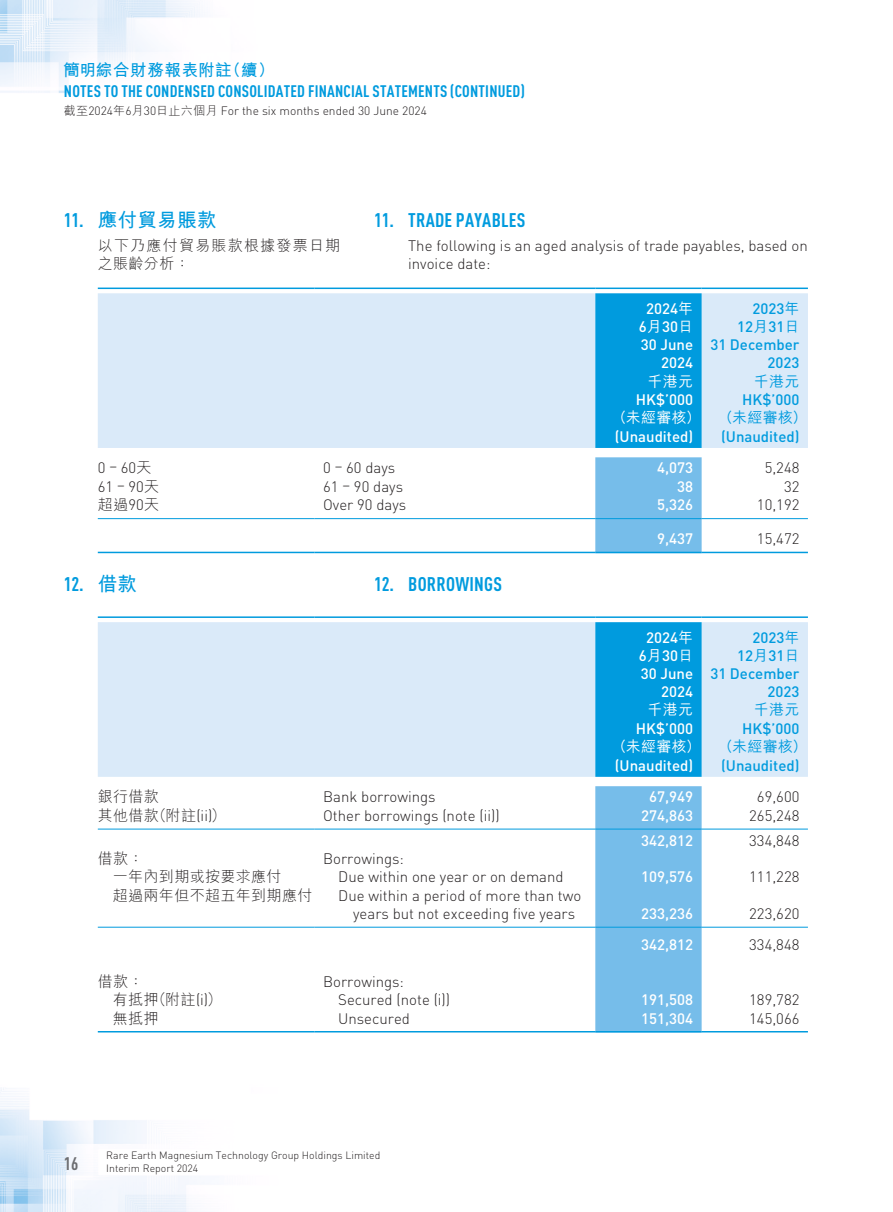
<style>
.page{position:relative;width:893px;height:1212px;background:#fff}
.page>*{position:absolute;margin:0;border:0;box-sizing:border-box;transform-origin:0 0}
._01_Head1{font:700 condensed 19.5px "DIN Pro";letter-spacing:.015em;color:#009bde}
._01_Head1-2{font:700 19.5px "M Hei HK";letter-spacing:.02em;color:#009bde}
.t1{font:700 condensed 18px "DIN Pro";color:#6c6d70}
.t2{font:700 condensed 16.5px "DIN Pro";letter-spacing:.015em;color:#009bde}
.t3{font:700 16.5px "M Hei HK";letter-spacing:.04em;color:#009bde}
._00_Body{font:300 15px/18px "DIN Pro";color:#231f20}
._50_Table{font:500 15px "DIN Pro";color:#fff}
._50_Table-2{font:500 15px "DIN Pro";color:#009bde}
._50_Table-3{font:300 15px "DIN Pro";color:#231f20}
._50_Table-4{font:300 15px "M Hei HK";letter-spacing:.025em;color:#231f20}
._00_Body-2{font:300 15px/18px "M Hei HK";letter-spacing:.085em;color:#231f20}
._50_Table-5{font:500 15px "M Hei HK";letter-spacing:.025em;color:#fff}
._50_Table-6{font:500 15px "M Hei HK";letter-spacing:.025em;color:#009bde}
.t4{font:300 12px "DIN Pro";color:#231f20}
.t5{font:300 10.5px/13.5px "DIN Pro";color:#231f20}
.s1{font-family:"M Hei HK"}
.s2{font-family:"DIN Pro";font-stretch:condensed}
.s3{font-family:"DIN Pro"}
.s4{font-family:"M Hei HK";font-stretch:normal}
</style>
<div class="page">
<img style="left:0;top:0;width:808px;height:1212px">
<div style="left:98px;top:293px;width:710px;height:155px;background:#daeaf9"></div>
<div style="left:595px;top:293px;width:107px;height:155px;background:#009bde"></div>
<div style="left:595px;top:457px;width:107px;height:95px;background:#76bdea"></div>
<hr style="left:98px;top:288px;width:217px;height:1px;background:#009bde">
<hr style="left:315px;top:288px;width:280px;height:1px;background:#009bde">
<hr style="left:595px;top:288px;width:107px;height:1px;background:#009bde">
<hr style="left:702px;top:288px;width:106px;height:1px;background:#009bde">
<hr style="left:98px;top:518px;width:217px;height:1px;background:#009bde">
<hr style="left:315px;top:518px;width:280px;height:1px;background:#009bde">
<hr style="left:595px;top:518px;width:107px;height:1px;background:#009bde">
<hr style="left:702px;top:518px;width:106px;height:1px;background:#009bde">
<hr style="left:98px;top:552px;width:217px;height:1px;background:#009bde">
<hr style="left:315px;top:552px;width:280px;height:1px;background:#009bde">
<hr style="left:595px;top:552px;width:107px;height:1px;background:#009bde">
<hr style="left:702px;top:552px;width:106px;height:1px;background:#009bde">
<div style="left:98px;top:622px;width:710px;height:155px;background:#daeaf9"></div>
<div style="left:595px;top:622px;width:107px;height:155px;background:#009bde"></div>
<div style="left:595px;top:786px;width:107px;height:245px;background:#76bdea"></div>
<hr style="left:98px;top:616px;width:217px;height:2px;background:#009bde">
<hr style="left:315px;top:616px;width:280px;height:2px;background:#009bde">
<hr style="left:595px;top:616px;width:107px;height:2px;background:#009bde">
<hr style="left:702px;top:616px;width:106px;height:2px;background:#009bde">
<hr style="left:98px;top:829px;width:217px;height:1px;background:#009bde">
<hr style="left:315px;top:829px;width:280px;height:1px;background:#009bde">
<hr style="left:595px;top:829px;width:107px;height:1px;background:#009bde">
<hr style="left:702px;top:829px;width:106px;height:1px;background:#009bde">
<hr style="left:98px;top:927px;width:217px;height:1px;background:#009bde">
<hr style="left:315px;top:927px;width:280px;height:1px;background:#009bde">
<hr style="left:595px;top:927px;width:107px;height:1px;background:#009bde">
<hr style="left:702px;top:927px;width:106px;height:1px;background:#009bde">
<hr style="left:98px;top:1031px;width:217px;height:1px;background:#009bde">
<hr style="left:315px;top:1031px;width:280px;height:1px;background:#009bde">
<hr style="left:595px;top:1031px;width:107px;height:1px;background:#009bde">
<hr style="left:702px;top:1031px;width:106px;height:1px;background:#009bde">
<p class="t3" style="left:63px;top:57px;width:213px">簡明綜合財務報表附註（續）</p>
<p class="t2" style="left:64px;top:78px;width:462px">NOTES TO THE CONDENSED CONSOLIDATED FINANCIAL STATEMENTS (CONTINUED)</p>
<p class="t4" style="left:64px;top:101px;width:365px"><span class="s1">截至</span>2024<span class="s1">年</span>6<span class="s1">月</span>30<span class="s1">日止六個月</span> For the six months ended 30 June 2024</p>
<p class="_01_Head1-2" style="left:64px;top:205px;width:154px"><span class="s2">11.</span> 應付貿易賬款</p>
<p class="_00_Body-2" style="left:98px;top:236px;width:244px">以下乃應付貿易賬款根據發票日期之賬齡分析：</p>
<p class="_01_Head1" style="left:374px;top:205px;width:153px">11. TRADE PAYABLES</p>
<p class="_00_Body" style="left:408px;top:235px;width:401px">The following is an aged analysis of trade payables, based on invoice date:</p>
<p class="_50_Table" style="left:646px;top:296px;width:48px">2024<span class="s1">年</span></p>
<p class="_50_Table" style="left:639px;top:314px;width:56px">6<span class="s1">月</span>30<span class="s1">日</span></p>
<p class="_50_Table" style="left:641px;top:332px;width:54px">30 June</p>
<p class="_50_Table" style="left:661px;top:350px;width:33px">2024</p>
<p class="_50_Table-2" style="left:752px;top:296px;width:48px">2023<span class="s1">年</span></p>
<p class="_50_Table-2" style="left:737px;top:314px;width:64px">12<span class="s1">月</span>31<span class="s1">日</span></p>
<p class="_50_Table-2" style="left:710px;top:332px;width:90px">31 December</p>
<p class="_50_Table-2" style="left:767px;top:350px;width:33px">2023</p>
<p class="_50_Table-5" style="left:647px;top:370px;width:47px">千港元</p>
<p class="_50_Table-6" style="left:754px;top:370px;width:47px">千港元</p>
<p class="_50_Table" style="left:636px;top:387px;width:59px">HK$’000</p>
<p class="_50_Table-2" style="left:742px;top:387px;width:59px">HK$’000</p>
<p class="_50_Table-5" style="left:612px;top:407px;width:90px">（未經審核）</p>
<p class="_50_Table-6" style="left:718px;top:407px;width:90px">（未經審核）</p>
<p class="_50_Table" style="left:615px;top:424px;width:80px">(Unaudited)</p>
<p class="_50_Table-2" style="left:721px;top:424px;width:80px">(Unaudited)</p>
<p class="_50_Table-3" style="left:98px;top:456px;width:55px">0 – 60<span class="s1">天</span></p>
<p class="_00_Body" style="left:323px;top:458px;width:74px">0 – 60 days</p>
<p class="_50_Table" style="left:657px;top:456px;width:37px">4,073</p>
<p class="_50_Table-3" style="left:765px;top:456px;width:36px">5,248</p>
<p class="_50_Table-3" style="left:98px;top:475px;width:63px">61 – 90<span class="s1">天</span></p>
<p class="_00_Body" style="left:323px;top:476px;width:81px">61 – 90 days</p>
<p class="_50_Table" style="left:677px;top:474px;width:17px">38</p>
<p class="_50_Table-3" style="left:784px;top:475px;width:17px">32</p>
<p class="_50_Table-4" style="left:98px;top:497px;width:63px">超過<span class="s3">90</span>天</p>
<p class="_00_Body" style="left:323px;top:494px;width:85px">Over 90 days</p>
<p class="_50_Table" style="left:657px;top:493px;width:37px">5,326</p>
<p class="_50_Table-3" style="left:757px;top:493px;width:44px">10,192</p>
<p class="_50_Table" style="left:657px;top:527px;width:37px">9,437</p>
<p class="_50_Table-3" style="left:757px;top:527px;width:44px">15,472</p>
<p class="_01_Head1" style="left:64px;top:570px;width:75px">12. <span class="s4">借款</span></p>
<p class="_50_Table" style="left:646px;top:625px;width:48px">2024<span class="s1">年</span></p>
<p class="_50_Table" style="left:639px;top:643px;width:56px">6<span class="s1">月</span>30<span class="s1">日</span></p>
<p class="_01_Head1" style="left:374px;top:570px;width:129px">12. BORROWINGS</p>
<p class="_50_Table-2" style="left:752px;top:625px;width:48px">2023<span class="s1">年</span></p>
<p class="_50_Table-2" style="left:737px;top:643px;width:64px">12<span class="s1">月</span>31<span class="s1">日</span></p>
<p class="_50_Table" style="left:641px;top:661px;width:54px">30 June</p>
<p class="_50_Table" style="left:661px;top:679px;width:33px">2024</p>
<p class="_50_Table-2" style="left:710px;top:661px;width:90px">31 December</p>
<p class="_50_Table-2" style="left:767px;top:679px;width:33px">2023</p>
<p class="_50_Table-5" style="left:647px;top:699px;width:47px">千港元</p>
<p class="_50_Table-6" style="left:754px;top:699px;width:47px">千港元</p>
<p class="_50_Table" style="left:636px;top:716px;width:59px">HK$’000</p>
<p class="_50_Table-2" style="left:742px;top:716px;width:59px">HK$’000</p>
<p class="_50_Table-5" style="left:612px;top:736px;width:90px">（未經審核）</p>
<p class="_50_Table-6" style="left:718px;top:736px;width:90px">（未經審核）</p>
<p class="_50_Table" style="left:615px;top:753px;width:80px">(Unaudited)</p>
<p class="_50_Table-2" style="left:721px;top:753px;width:80px">(Unaudited)</p>
<p class="_50_Table-4" style="left:98px;top:789px;width:63px">銀行借款</p>
<p class="_00_Body" style="left:323px;top:786px;width:114px">Bank borrowings</p>
<p class="_50_Table" style="left:649px;top:785px;width:45px">67,949</p>
<p class="_50_Table-3" style="left:757px;top:785px;width:44px">69,600</p>
<p class="_50_Table-4" style="left:98px;top:807px;width:129px">其他借款（附註<span class="s3">(ii)</span>）</p>
<p class="_00_Body" style="left:323px;top:805px;width:178px">Other borrowings (note (ii))</p>
<p class="_50_Table" style="left:641px;top:803px;width:53px">274,863</p>
<p class="_50_Table-3" style="left:749px;top:804px;width:52px">265,248</p>
<p class="_50_Table" style="left:641px;top:828px;width:53px">342,812</p>
<p class="_50_Table-3" style="left:749px;top:828px;width:52px">334,848</p>
<p class="_50_Table-4" style="left:98px;top:851px;width:47px">借款：</p>
<p class="_00_Body" style="left:323px;top:848px;width:82px">Borrowings:</p>
<p class="_50_Table-4" style="left:113px;top:869px;width:170px">一年內到期或按要求應付</p>
<p class="_00_Body" style="left:338px;top:867px;width:227px">Due within one year or on demand</p>
<p class="_50_Table" style="left:641px;top:865px;width:53px">109,576</p>
<p class="_50_Table-3" style="left:749px;top:865px;width:52px">111,228</p>
<p class="_50_Table-4" style="left:113px;top:888px;width:201px">超過兩年但不超五年到期應付</p>
<p class="_00_Body" style="left:338px;top:885px;width:245px">Due within a period of more than two</p>
<p class="_00_Body" style="left:353px;top:903px;width:223px">years but not exceeding five years</p>
<p class="_50_Table" style="left:641px;top:901px;width:53px">233,236</p>
<p class="_50_Table-3" style="left:749px;top:902px;width:52px">223,620</p>
<p class="_50_Table" style="left:641px;top:932px;width:53px">342,812</p>
<p class="_50_Table-3" style="left:749px;top:933px;width:52px">334,848</p>
<p class="_50_Table-4" style="left:98px;top:974px;width:47px">借款：</p>
<p class="_00_Body" style="left:323px;top:971px;width:82px">Borrowings:</p>
<p class="_50_Table-4" style="left:113px;top:992px;width:110px">有抵押（附註<span class="s3">(i)</span>）</p>
<p class="_00_Body" style="left:338px;top:989px;width:113px">Secured (note (i))</p>
<p class="_50_Table" style="left:641px;top:988px;width:53px">191,508</p>
<p class="_50_Table-3" style="left:749px;top:988px;width:52px">189,782</p>
<p class="_50_Table-4" style="left:113px;top:1010px;width:47px">無抵押</p>
<p class="_00_Body" style="left:338px;top:1008px;width:73px">Unsecured</p>
<p class="_50_Table" style="left:641px;top:1006px;width:53px">151,304</p>
<p class="_50_Table-3" style="left:749px;top:1007px;width:52px">145,066</p>
<p class="t1" style="left:64px;top:1149px;width:16px">16</p>
<p class="t5" style="left:106px;top:1147px;width:276px">Rare Earth Magnesium Technology Group Holdings Limited<br>Interim Report 2024</p>
</div>
